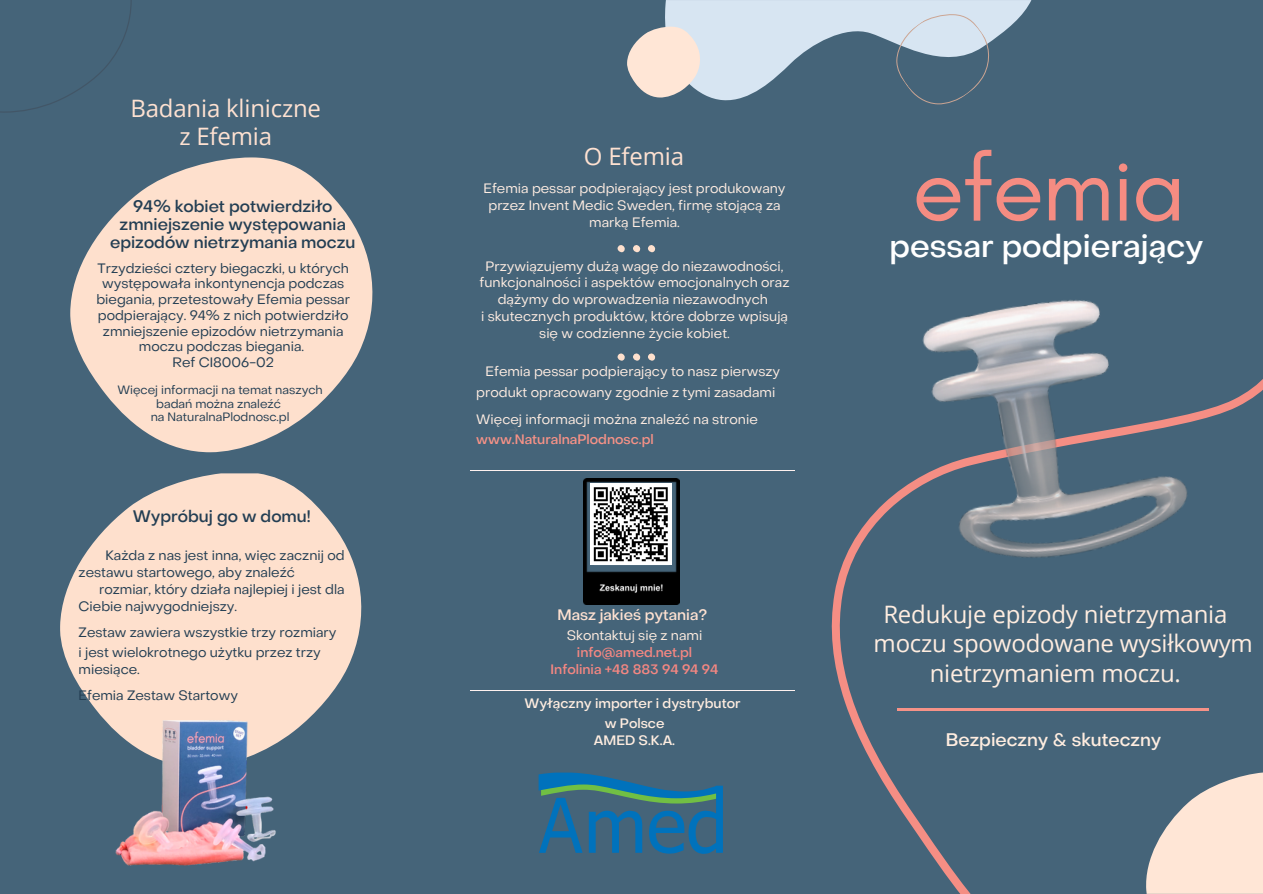
<style>
.page{position:relative;width:1263px;height:894px;background:#fff}
.page>*{position:absolute;margin:0;border:0;box-sizing:border-box;transform-origin:0 0}
.t1{font:500 31.5px "Object Sans";color:#fff}
.t2{font:24px "Open Sans";letter-spacing:-.005em;color:#ffede0}
.t3{font:24px/28.2px "Open Sans";letter-spacing:-.005em;color:#fee1d1;text-align:center}
.t4{font:500 18px "Object Sans";color:#ffede0}
.t5{font:500 16.5px/18px "Object Sans";color:#233e53;text-align:center}
.t6{font:500 15px "Object Sans";color:#fee1d1}
.t7{font:13.5px/15.8px "Object Sans";color:#233e53}
.t8{font:13.5px/16.8px "Object Sans";color:#ffede2;text-align:center}
.t9{font:500 13.5px/16.8px "Object Sans";color:#f48782;text-align:center}
.t10{font:500 13.5px/20.2px "Object Sans";color:#ffede0;text-align:center}
.t11{font:12px/13.5px "Object Sans";color:#233e53;text-align:center}
.s1{font-weight:500;color:#f69287}
.s2{font-weight:400;color:#ffede0}
</style>
<div class="page">
<div style="left:0;top:0;width:1263px;height:893px;background:#456479"></div>
<svg style="left:0;top:0;width:132px;height:113px"></svg>
<svg style="left:60px;top:473px;width:302px;height:229px;fill:#fee0cd"></svg>
<svg style="left:70px;top:157px;width:303px;height:295px;fill:#fee0cd"></svg>
<svg style="left:509px;top:427px;width:9px;height:6px"></svg>
<hr style="left:470px;top:470px;width:325px;height:1px;background:#fef1ef">
<hr style="left:470px;top:689px;width:325px;height:1px;background:#fef1ef">
<svg style="left:617px;top:245px;width:39px;height:8px"></svg>
<svg style="left:617px;top:353px;width:39px;height:8px"></svg>
<svg style="left:831px;top:149px;width:432px;height:744px"></svg>
<hr style="left:897px;top:707px;width:312px;height:3px;background:#f69287">
<img style="left:831px;top:262px;width:432px;height:333px">
<svg style="left:539px;top:772px;width:184px;height:81px"></svg>
<svg style="left:627px;top:0;width:405px;height:105px"></svg>
<svg style="left:916px;top:150px;width:124px;height:71px"></svg>
<svg style="left:1049px;top:178px;width:59px;height:42px"></svg>
<svg style="left:1119px;top:163px;width:8px;height:57px"></svg>
<svg style="left:1136px;top:178px;width:43px;height:43px"></svg>
<img style="left:583px;top:478px;width:97px;height:126px">
<img style="left:90px;top:702px;width:235px;height:164px">
<div style="left:590px;top:483px;width:82px;height:82px;background:#fff"></div>
<svg style="left:593px;top:487px;width:75px;height:75px"></svg>
<h2 class="t3" style="left:130px;top:93px;width:192px">Badania kliniczne z Efemia</h2>
<p class="t5" style="left:110px;top:198px;width:247px">94% kobiet potwierdziło zmniejszenie występowania epizodów nietrzymania moczu</p>
<p class="t7" style="left:96px;top:261px;width:255px;text-align:center">Trzydzieści cztery biegaczki, u których występowała inkontynencja podczas biegania, przetestowały Efemia pessar podpierający. 94% z nich potwierdziło zmniejszenie epizodów nietrzymania moczu podczas biegania.<br>Ref CI8006-02</p>
<h6 class="t11" style="left:117px;top:384px;width:207px">Więcej informacji na temat naszych badań można znaleźć</h6>
<h6 class="t11" style="left:151px;top:411px;width:140px">na NaturalnaPlodnosc.pl</h6>
<h6 class="t5" style="left:133px;top:508px;width:180px">Wypróbuj go w domu!</h6>
<p class="t7" style="left:105px;top:548px;width:241px">Każda z nas jest inna, więc zacznij od</p>
<p class="t7" style="left:79px;top:565px;width:218px">zestawu startowego, aby znaleźć</p>
<p class="t7" style="left:99px;top:582px;width:247px">rozmiar, który działa najlepiej i jest dla</p>
<p class="t7" style="left:79px;top:599px;width:160px">Ciebie najwygodniejszy.</p>
<p class="t7" style="left:79px;top:623px;width:259px;line-height:20.2px">Zestaw zawiera wszystkie trzy rozmiary i jest wielokrotnego użytku przez trzy</p>
<p class="t7" style="left:79px;top:662px;width:63px">miesiące.</p>
<p class="t7" style="left:79px;top:688px;width:161px">Efemia Zestaw Startowy</p>
<h3 class="t3" style="left:584px;top:142px;width:102px">O Efemia</h3>
<p class="t8" style="left:483px;top:181px;width:304px">Efemia pessar podpierający jest produkowany przez Invent Medic Sweden, firmę stojącą za marką Efemia.</p>
<p class="t8" style="left:480px;top:258px;width:311px">Przywiązujemy dużą wagę do niezawodności, funkcjonalności i aspektów emocjonalnych oraz dążymy do wprowadzenia niezawodnych<br>i skutecznych produktów, które dobrze wpisują się w codzienne życie kobiet.</p>
<p class="t8" style="left:476px;top:363px;width:305px;line-height:20.2px;text-align:left;text-indent:9px">Efemia pessar podpierający to nasz pierwszy produkt opracowany zgodnie z tymi zasadami</p>
<h1 class="t8" style="left:476px;top:410px;width:283px;line-height:20.2px;text-align:left">Więcej informacji można znaleźć na stronie <span class="s1">www.NaturalnaPlodnosc.pl</span></h1>
<h6 class="t6" style="left:557px;top:609px;width:151px">Masz jakieś pytania?</h6>
<h3 class="t9" style="left:551px;top:628px;width:169px"><span class="s2">Skontaktuj się z nami </span>info@amed.net.pl<br>Infolinia +48 883 94 94 94</h3>
<h6 class="t10" style="left:524px;top:694px;width:218px">Wyłączny importer i dystrybutor w Polsce</h6>
<h6 class="t10" style="left:594px;top:731px;width:83px">AMED S.K.A.</h6>
<p class="t1" style="left:890px;top:233px;width:315px">pessar podpierający</p>
<h2 class="t2" style="left:883px;top:597px;width:346px">Redukuje epizody nietrzymania</h2>
<h2 class="t2" style="left:873px;top:626px;width:381px">moczu spowodowane wysiłkowym</h2>
<h2 class="t2" style="left:930px;top:655px;width:253px">nietrzymaniem moczu.</h2>
<h6 class="t4" style="left:946px;top:732px;width:217px">Bezpieczny &amp; skuteczny</h6>
</div>
